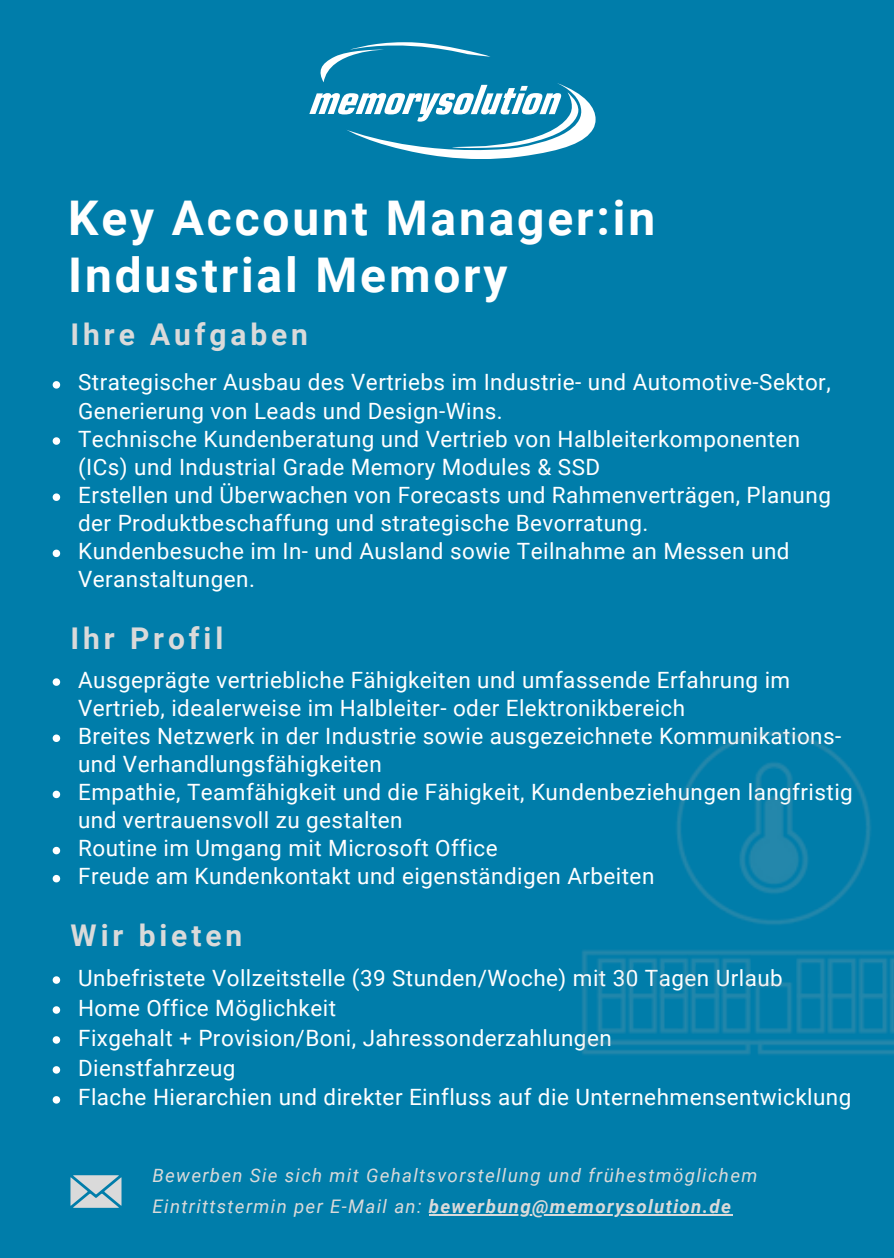
<style>
.page{position:relative;width:894px;height:1258px;background:#fff}
.page>*{position:absolute;margin:0;border:0;box-sizing:border-box;transform-origin:0 0}
.t1{font:700 47.7px/56.4px "Roboto";letter-spacing:.06em;color:#fff}
.t2{font:700 30px "Roboto";letter-spacing:.13em;color:#dadada}
.t3{font:22.5px/28.2px "Roboto";letter-spacing:.02em;color:#fff}
.t4{font:italic 18.6px/31.2px "Roboto";letter-spacing:.07em;color:#dadada}
.s1{font-weight:700}
</style>
<div class="page">
<div style="left:0;top:0;width:893px;height:1258px;background:#007daa"></div>
<svg style="left:309px;top:86px;width:270px;height:63px"></svg>
<svg style="left:53px;top:381px;width:7px;height:8px"></svg>
<svg style="left:53px;top:437px;width:7px;height:8px"></svg>
<svg style="left:53px;top:493px;width:7px;height:8px"></svg>
<svg style="left:53px;top:550px;width:7px;height:7px"></svg>
<svg style="left:53px;top:678px;width:7px;height:8px"></svg>
<svg style="left:53px;top:734px;width:7px;height:8px"></svg>
<svg style="left:53px;top:791px;width:7px;height:7px"></svg>
<svg style="left:53px;top:847px;width:7px;height:7px"></svg>
<svg style="left:53px;top:875px;width:7px;height:7px"></svg>
<svg style="left:53px;top:976px;width:7px;height:8px"></svg>
<svg style="left:53px;top:1006px;width:7px;height:8px"></svg>
<svg style="left:53px;top:1036px;width:7px;height:8px"></svg>
<svg style="left:53px;top:1066px;width:7px;height:7px"></svg>
<svg style="left:53px;top:1096px;width:7px;height:7px"></svg>
<hr style="left:428px;top:1214px;width:304px;height:2px;background:#dadada">
<img style="left:582px;top:731px;width:311px;height:324px">
<svg style="left:70px;top:1175px;width:51px;height:33px;background:#adc6d0"></svg>
<p class="t1" style="left:68px;top:191px;width:588px">Key Account Manager:in<br>Industrial Memory</p>
<p class="t2" style="left:71px;top:317px;width:239px">Ihre Aufgaben</p>
<h1 class="t3" style="left:78px;top:369px;width:754px">Strategischer Ausbau des Vertriebs im Industrie- und Automotive-Sektor,<br>Generierung von Leads und Design-Wins.</h1>
<h2 class="t3" style="left:78px;top:425px;width:723px">Technische Kundenberatung und Vertrieb von Halbleiterkomponenten (ICs) und Industrial Grade Memory Modules &amp; SSD</h2>
<p class="t3" style="left:78px;top:481px;width:754px">Erstellen und Überwachen von Forecasts und Rahmenverträgen, Planung der Produktbeschaffung und strategische Bevorratung.</p>
<p class="t3" style="left:78px;top:537px;width:712px">Kundenbesuche im In- und Ausland sowie Teilnahme an Messen und<br>Veranstaltungen.</p>
<p class="t2" style="left:71px;top:621px;width:154px">Ihr Profil</p>
<p class="t3" style="left:78px;top:666px;width:713px">Ausgeprägte vertriebliche Fähigkeiten und umfassende Erfahrung im<br>Vertrieb, idealerweise im Halbleiter- oder Elektronikbereich</p>
<h2 class="t3" style="left:78px;top:722px;width:764px">Breites Netzwerk in der Industrie sowie ausgezeichnete Kommunikations&shy;und Verhandlungsfähigkeiten</h2>
<p class="t3" style="left:78px;top:778px;width:776px">Empathie, Teamfähigkeit und die Fähigkeit, Kundenbeziehungen langfristig und vertrauensvoll zu gestalten</p>
<p class="t3" style="left:78px;top:834px;width:421px">Routine im Umgang mit Microsoft Office</p>
<p class="t3" style="left:78px;top:862px;width:577px">Freude am Kundenkontakt und eigenständigen Arbeiten</p>
<p class="t2" style="left:71px;top:918px;width:173px">Wir bieten</p>
<p class="t3" style="left:78px;top:964px;width:706px">Unbefristete Vollzeitstelle (39 Stunden/Woche) mit 30 Tagen Urlaub</p>
<p class="t3" style="left:78px;top:994px;width:259px">Home Office Möglichkeit</p>
<h2 class="t3" style="left:78px;top:1024px;width:535px">Fixgehalt + Provision/Boni, Jahressonderzahlungen</h2>
<p class="t3" style="left:78px;top:1054px;width:159px">Dienstfahrzeug</p>
<p class="t3" style="left:78px;top:1083px;width:774px">Flache Hierarchien und direkter Einfluss auf die Unternehmensentwicklung</p>
<p class="t4" style="left:152px;top:1160px;width:606px">Bewerben Sie sich mit Gehaltsvorstellung und frühestmöglichem<br>Eintrittstermin per E-Mail an: <span class="s1">bewerbung@memorysolution.de</span></p>
</div>
